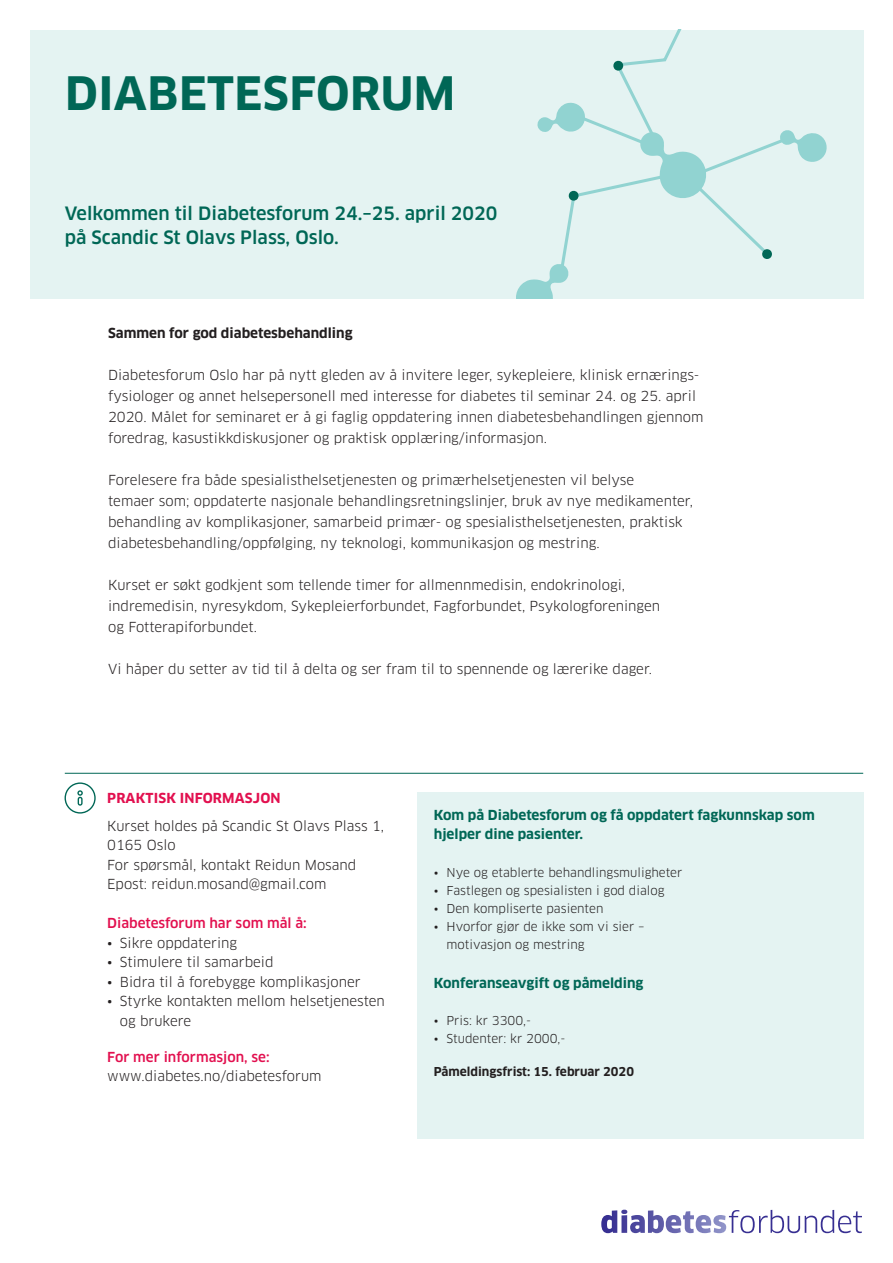
<style>
.page{position:relative;width:893px;height:1263px;background:#fff}
.page>*{position:absolute;margin:0;border:0;box-sizing:border-box;transform-origin:0 0}
.Heading{font:700 45px "Clan OT";letter-spacing:.01em;color:#006756}
.Ingress_grønn{font:500 18px/24px "Clan OT";color:#006756}
.Ingress_sort{font:13.5px/21px "Clan OT";color:#231f20}
.Mellomtittel_rød_små{font:13.5px/19.5px "Clan OT";color:#231f20}
.Mellomtittel_grønn_s{font:700 13.5px/19.5px "Clan OT";color:#006756}
.Brødtekst{font:13.5px/19.5px "Clan OT";color:#231f20}
.Ingress_sort-2{font:700 13.5px "Clan OT";color:#231f20}
.Mellomtittel_rød_små-2{font:500 13.5px "Clan OT";color:#e2104f}
.Mellomtittel_rød_sto{font:700 13.5px "Clan OT";letter-spacing:.01em;color:#e2104f}
.t1{font:12px/18px "Clan OT";color:#231f20}
.Tabell_brødtekst{font:700 12px "Clan OT";color:#231f20}
.s1{font-weight:500;color:#e2104f}
</style>
<div class="page">
<div style="left:30px;top:30px;width:833px;height:268px;background:#e4f3f2"></div>
<svg style="left:561px;top:71px;width:203px;height:192px"></svg>
<svg style="left:568px;top:190px;width:11px;height:11px"></svg>
<svg style="left:613px;top:30px;width:68px;height:41px"></svg>
<svg style="left:762px;top:249px;width:10px;height:11px"></svg>
<svg style="left:537px;top:101px;width:50px;height:32px"></svg>
<svg style="left:516px;top:263px;width:53px;height:35px"></svg>
<svg style="left:639px;top:129px;width:188px;height:71px"></svg>
<svg style="left:65px;top:782px;width:31px;height:31px"></svg>
<div style="left:417px;top:792px;width:446px;height:346px;background:#e4f3f2"></div>
<hr style="left:65px;top:773px;width:798px;height:1px;background:#006756">
<svg style="left:601px;top:1210px;width:261px;height:23px"></svg>
<p class="Heading" style="left:65px;top:67px;width:392px">DIABETESFORUM</p>
<p class="Ingress_grønn" style="left:65px;top:202px;width:434px">Velkommen til Diabetesforum 24.–25. april 2020 på Scandic St Olavs Plass, Oslo.</p>
<p class="Ingress_sort-2" style="left:108px;top:325px;width:246px">Sammen for god diabetesbehandling</p>
<p class="Ingress_sort" style="left:108px;top:364px;width:597px">Diabetesforum Oslo har på nytt gleden av å invitere leger, sykepleiere, klinisk ernærings&shy;fysiologer og annet helsepersonell med interesse for diabetes til seminar 24. og 25. april 2020. Målet for seminaret er å gi faglig oppdatering innen diabetesbehandlingen gjennom foredrag, kasustikkdiskusjoner og praktisk opplæring/informasjon.</p>
<p class="Ingress_sort" style="left:108px;top:469px;width:586px">Forelesere fra både spesialisthelsetjenesten og primærhelsetjenesten vil belyse<br>temaer som; oppdaterte nasjonale behandlingsretningslinjer, bruk av nye medikamenter, behandling av komplikasjoner, samarbeid primær- og spesialisthelsetjenesten, praktisk diabetesbehandling/oppfølging, ny teknologi, kommunikasjon og mestring.</p>
<p class="Ingress_sort" style="left:108px;top:574px;width:553px">Kurset er søkt godkjent som tellende timer for allmennmedisin, endokrinologi, indremedisin, nyresykdom, Sykepleierforbundet, Fagforbundet, Psykologforeningen og Fotterapiforbundet.</p>
<p class="Ingress_sort" style="left:108px;top:658px;width:545px">Vi håper du setter av tid til å delta og ser fram til to spennende og lærerike dager.</p>
<p class="Mellomtittel_rød_sto" style="left:107px;top:790px;width:175px">PRAKTISK INFORMASJON</p>
<p class="Mellomtittel_rød_små" style="left:107px;top:816px;width:278px">Kurset holdes på Scandic St Olavs Plass 1,<br>0165 Oslo</p>
<p class="Mellomtittel_rød_små" style="left:107px;top:855px;width:251px">For spørsmål, kontakt Reidun Mosand</p>
<p class="Mellomtittel_rød_små" style="left:107px;top:874px;width:221px">Epost: reidun.mosand@gmail.com</p>
<p class="Mellomtittel_rød_små-2" style="left:107px;top:915px;width:201px">Diabetesforum har som mål å:</p>
<p class="Ingress_sort" style="left:107px;top:932px;width:131px">• Sikre oppdatering</p>
<p class="Ingress_sort" style="left:107px;top:952px;width:168px">• Stimulere til samarbeid</p>
<p class="Ingress_sort" style="left:107px;top:971px;width:255px">• Bidra til å forebygge komplikasjoner</p>
<p class="Ingress_sort" style="left:120px;top:991px;width:266px;line-height:19.5px;text-indent:-13px">• Styrke kontakten mellom helsetjenesten og brukere</p>
<p class="Brødtekst" style="left:107px;top:1047px;width:216px"><span class="s1">For mer informasjon, se: </span>www.diabetes.no/diabetesforum</p>
<p class="Mellomtittel_grønn_s" style="left:434px;top:805px;width:382px">Kom på Diabetesforum og få oppdatert fagkunnskap som hjelper dine pasienter.</p>
<p class="t1" style="left:434px;top:863px;width:250px">• Nye og etablerte behandlingsmuligheter</p>
<p class="t1" style="left:434px;top:881px;width:232px">• Fastlegen og spesialisten i god dialog</p>
<p class="t1" style="left:434px;top:899px;width:171px">• Den kompliserte pasienten</p>
<p class="t1" style="left:447px;top:917px;width:200px;text-indent:-13px">• Hvorfor gjør de ikke som vi sier – motivasjon og mestring</p>
<p class="Mellomtittel_grønn_s" style="left:434px;top:973px;width:211px">Konferanseavgift og påmelding</p>
<p class="t1" style="left:434px;top:1012px;width:99px">• Pris: kr 3300,-</p>
<p class="t1" style="left:434px;top:1030px;width:133px">• Studenter: kr 2000,-</p>
<p class="Tabell_brødtekst" style="left:434px;top:1065px;width:202px">Påmeldingsfrist: 15. februar 2020</p>
</div>
